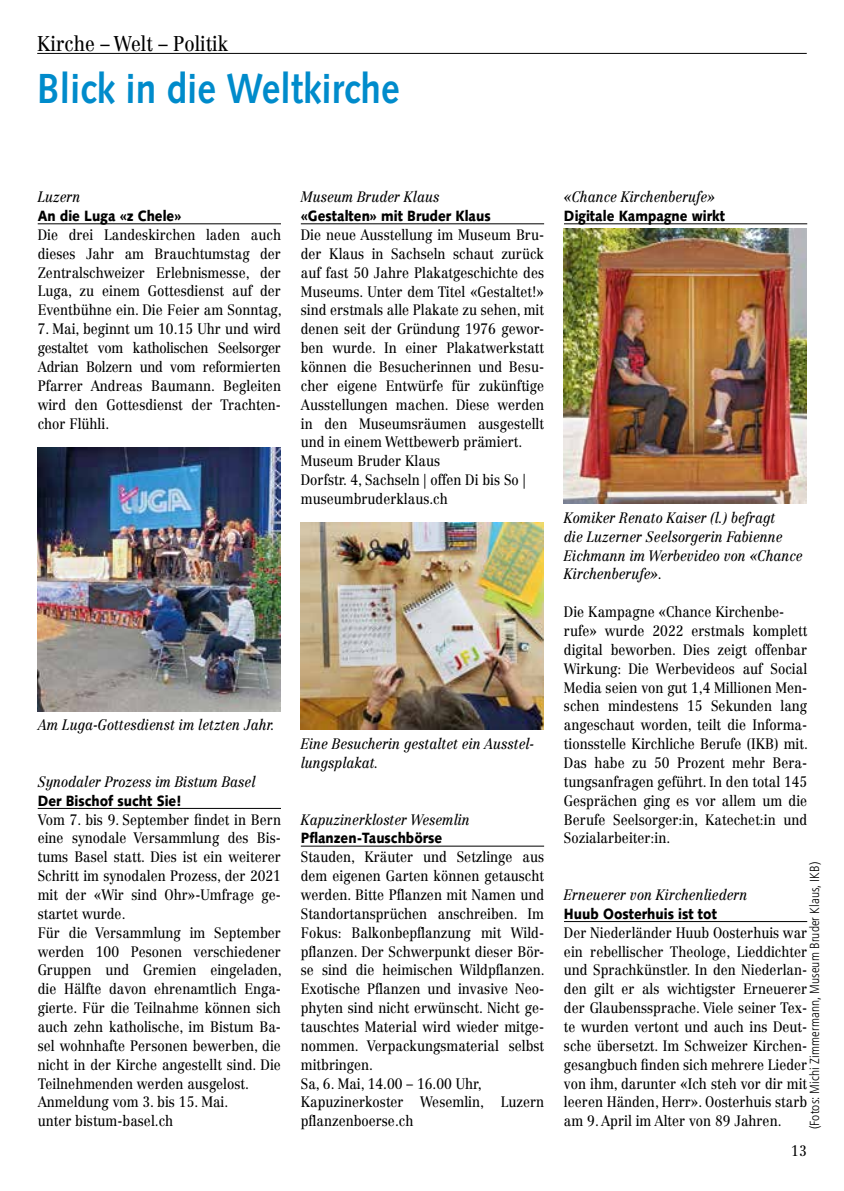
<style>
.page{position:relative;width:844px;height:1191px;background:#fff}
.page>*{position:absolute;margin:0;border:0;box-sizing:border-box;transform-origin:0 0}
.t1{font:700 42px "Syntax LT Std";color:#008bcb;scale:.88 1}
.t2{font:21px "Centennial LT Std";color:#000;scale:.88 1}
.t3{font:14.88px/18.9px "Centennial LT Std";color:#000;scale:.88 1}
.t4{font:italic 14.88px/18.9px "Centennial LT Std";color:#000;scale:.88 1}
.t5{font:900 14.88px "Syntax LT Std";color:#000;scale:.88 1}
.t6{font:300 condensed 13.12px "Frutiger LT Std";letter-spacing:.01em;color:#000}
</style>
<div class="page">
<hr style="left:38px;top:223px;width:243px;height:1px;background:#000">
<hr style="left:38px;top:808px;width:243px;height:1px;background:#000">
<hr style="left:301px;top:223px;width:243px;height:1px;background:#000">
<hr style="left:301px;top:846px;width:243px;height:1px;background:#000">
<hr style="left:564px;top:223px;width:243px;height:1px;background:#000">
<hr style="left:564px;top:921px;width:243px;height:1px;background:#000">
<hr style="left:37px;top:53px;width:769px;height:1px;background:#000">
<img style="left:37px;top:447px;width:243px;height:264px">
<img style="left:300px;top:522px;width:243px;height:207px">
<img style="left:563px;top:228px;width:243px;height:276px">
<h2 class="t2" style="left:37px;top:31px;width:218px">Kirche – Welt – Politik</h2>
<h1 class="t1" style="left:37px;top:64px;width:413px">Blick in die Weltkirche</h1>
<p class="t4" style="left:38px;top:187px;width:50px">Luzern</p>
<p class="t5" style="left:38px;top:207px;width:165px">An die Luga «z Chele»</p>
<p class="t3" style="left:38px;top:225px;width:279px;text-align:justify">Die drei Landeskirchen laden auch dieses Jahr am Brauchtumstag der Zentralschweizer Erlebnismesse, der Luga, zu einem Gottesdienst auf der Eventbühne ein. Die Feier am Sonntag,</p>
<p class="t3" style="left:38px;top:319px;width:278px;text-align:justify">7. Mai, beginnt um 10.15 Uhr und wird gestaltet vom katholischen Seelsorger Adrian Bolzern und vom reformierten Pfarrer Andreas Baumann. Begleiten wird den Gottesdienst der Trachten&shy;chor Flühli.</p>
<p class="t4" style="left:301px;top:187px;width:159px">Museum Bruder Klaus</p>
<p class="t5" style="left:301px;top:207px;width:217px">«Gestalten» mit Bruder Klaus</p>
<p class="t3" style="left:301px;top:225px;width:278px">Die neue Ausstellung im Museum Bru&shy;der Klaus in Sachseln schaut zurück auf fast 50 Jahre Plakatgeschichte des Museums. Unter dem Titel «Gestaltet!» sind erstmals alle Plakate zu sehen, mit denen seit der Gründung 1976 gewor&shy;ben wurde. In einer Plakatwerkstatt können die Besucherinnen und Besu&shy;cher eigene Entwürfe für zukünftige Ausstellungen machen. Diese werden in den Museumsräumen ausgestellt und in einem Wettbewerb prämiert.<br>Museum Bruder Klaus<br>Dorfstr. 4, Sachseln | offen Di bis So | museumbruderklaus.ch</p>
<p class="t4" style="left:38px;top:715px;width:271px">Am Luga-Gottesdienst im letzten Jahr.</p>
<p class="t4" style="left:38px;top:772px;width:249px">Synodaler Prozess im Bistum Basel</p>
<p class="t5" style="left:38px;top:791px;width:165px">Der Bischof sucht Sie!</p>
<p class="t3" style="left:38px;top:810px;width:279px">Vom 7. bis 9. September findet in Bern eine synodale Versammlung des Bis&shy;tums Basel statt. Dies ist ein weiterer Schritt im synodalen Prozess, der 2021 mit der «Wir sind Ohr»-Umfrage ge&shy;startet wurde.<br>Für die Versammlung im September werden 100 Pesonen verschiedener Gruppen und Gremien eingeladen, die Hälfte davon ehrenamtlich Enga&shy;gierte. Für die Teilnahme können sich auch zehn katholische, im Bistum Ba&shy;sel wohnhafte Personen bewerben, die nicht in der Kirche angestellt sind. Die Teilnehmenden werden ausgelost.<br>Anmeldung vom 3. bis 15. Mai.<br>unter bistum-basel.ch</p>
<p class="t4" style="left:301px;top:734px;width:267px">Eine Besucherin gestaltet ein Ausstel&shy;lungsplakat.</p>
<p class="t4" style="left:301px;top:810px;width:194px">Kapuzinerkloster Wesemlin</p>
<p class="t5" style="left:301px;top:829px;width:162px">Pflanzen-Tauschbörse</p>
<p class="t3" style="left:301px;top:847px;width:279px">Stauden, Kräuter und Setzlinge aus dem eigenen Garten können getauscht werden. Bitte Pflanzen mit Namen und Standortansprüchen anschreiben. Im Fokus: Balkonbepflanzung mit Wild&shy;pflanzen. Der Schwerpunkt dieser Bör&shy;se sind die heimischen Wildpflanzen.<br>Exotische Pflanzen und invasive Neo&shy;phyten sind nicht erwünscht. Nicht ge&shy;tauschtes Material wird wieder mitge&shy;nommen. Verpackungsmaterial selbst mitbringen.<br>Sa, 6. Mai, 14.00 – 16.00 Uhr, Kapuzinerkoster Wesemlin, Luzern pflanzenboerse.ch</p>
<p class="t4" style="left:564px;top:187px;width:173px">«Chance Kirchenberufe»</p>
<p class="t5" style="left:564px;top:207px;width:185px">Digitale Kampagne wirkt</p>
<p class="t4" style="left:564px;top:508px;width:273px">Komiker Renato Kaiser (l.) befragt<br>die Luzerner Seelsorgerin Fabienne<br>Eichmann im Werbevideo von «Chance<br>Kirchenberufe».</p>
<p class="t3" style="left:564px;top:602px;width:279px">Die Kampagne «Chance Kirchenbe&shy;rufe» wurde 2022 erstmals komplett digital beworben. Dies zeigt offenbar Wirkung: Die Werbevideos auf Social Media seien von gut 1,4 Millionen Men&shy;schen mindestens 15 Sekunden lang angeschaut worden, teilt die Informa&shy;tionsstelle Kirchliche Berufe (IKB) mit.<br>Das habe zu 50 Prozent mehr Bera&shy;tungsanfragen geführt. In den total 145<br>Gesprächen ging es vor allem um die Berufe Seelsorger:in, Katechet:in und Sozialarbeiter:in.</p>
<p class="t6" style="left:806px;top:1129px;width:268px;rotate:-90deg">(Fotos: Michi Zimmermann, Museum Bruder Klaus, IKB)</p>
<p class="t4" style="left:564px;top:885px;width:210px">Erneuerer von Kirchenliedern</p>
<p class="t5" style="left:564px;top:905px;width:175px">Huub Oosterhuis ist tot</p>
<p class="t3" style="left:564px;top:923px;width:278px;text-align:justify">Der Niederländer Huub Oosterhuis war ein rebellischer Theologe, Lieddichter und Sprachkünstler. In den Niederlan&shy;den gilt er als wichtigster Erneuerer der Glaubenssprache. Viele seiner Tex&shy;te wurden vertont und auch ins Deut&shy;sche übersetzt. Im Schweizer Kirchen&shy;gesangbuch finden sich mehrere Lieder von ihm, darunter «Ich steh vor dir mit leeren Händen, Herr». Oosterhuis starb am 9. April im Alter von 89 Jahren.</p>
<p class="t3" style="left:791px;top:1141px;width:19px">13</p>
</div>
